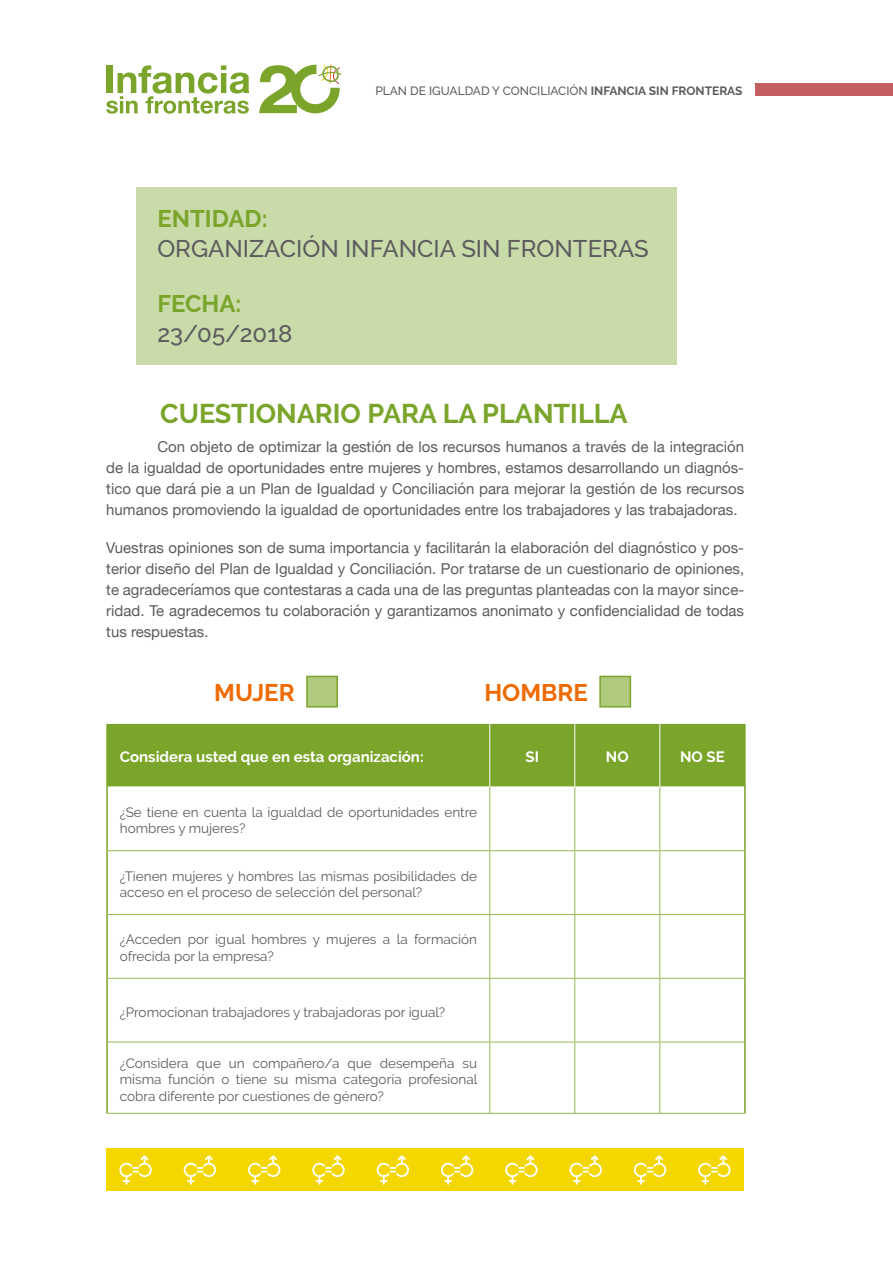
<style>
.page{position:relative;width:893px;height:1263px;background:#fff}
.page>*{position:absolute;margin:0;border:0;box-sizing:border-box;transform-origin:0 0}
.t1{font:700 27px "Raleway";color:#7aa52a}
.t2{font:500 24px "Raleway";color:#5c5b5f}
.t3{font:700 24px "Raleway";color:#7aa52a}
.t4{font:700 24px "Raleway";color:#ed6b00}
.t5{font:15px/21px "Helvetica Neue";color:#5c5b5f;text-align:justify}
.t6{font:700 15px "Raleway";color:#fff}
.t7{font:13.5px/16.5px "Raleway";color:#5c5b5f}
.t8{font:500 12px "Raleway";color:#5c5b5f}
.s1{font-weight:700}
</style>
<div class="page">
<div style="left:756px;top:83px;width:137px;height:13px;background:#c35e62"></div>
<svg style="left:106px;top:65px;width:143px;height:49px"></svg>
<svg style="left:259px;top:64px;width:82px;height:49px"></svg>
<div style="left:106px;top:1148px;width:638px;height:43px;background:#f4d600"></div>
<svg style="left:119px;top:1155px;width:33px;height:30px"></svg>
<svg style="left:184px;top:1155px;width:32px;height:30px"></svg>
<svg style="left:248px;top:1155px;width:32px;height:30px"></svg>
<svg style="left:312px;top:1155px;width:33px;height:30px"></svg>
<svg style="left:377px;top:1155px;width:32px;height:30px"></svg>
<svg style="left:441px;top:1155px;width:32px;height:30px"></svg>
<svg style="left:505px;top:1155px;width:33px;height:30px"></svg>
<svg style="left:569px;top:1155px;width:33px;height:30px"></svg>
<svg style="left:634px;top:1155px;width:32px;height:30px"></svg>
<svg style="left:698px;top:1155px;width:32px;height:30px"></svg>
<div style="left:136px;top:187px;width:540px;height:93px;background:#cadbaa"></div>
<div style="left:136px;top:273px;width:540px;height:92px;background:#cadbaa"></div>
<div style="left:306px;top:676px;width:32px;height:31px;background:#afc97f;border:2px solid #7aa52a"></div>
<div style="left:599px;top:676px;width:32px;height:31px;background:#afc97f;border:2px solid #7aa52a"></div>
<div style="left:108px;top:724px;width:636px;height:62px;background:#7aa52a"></div>
<hr style="left:489px;top:724px;width:1px;height:62px;background:#fff">
<hr style="left:574px;top:724px;width:1px;height:62px;background:#fff">
<hr style="left:659px;top:724px;width:1px;height:62px;background:#fff">
<hr style="left:106px;top:787px;width:2px;height:64px;background:#7aa52a">
<hr style="left:744px;top:787px;width:2px;height:64px;background:#7aa52a">
<hr style="left:106px;top:851px;width:2px;height:63px;background:#7aa52a">
<hr style="left:744px;top:851px;width:2px;height:63px;background:#7aa52a">
<hr style="left:106px;top:914px;width:2px;height:64px;background:#7aa52a">
<hr style="left:744px;top:914px;width:2px;height:64px;background:#7aa52a">
<hr style="left:106px;top:978px;width:2px;height:64px;background:#7aa52a">
<hr style="left:744px;top:978px;width:2px;height:64px;background:#7aa52a">
<hr style="left:106px;top:1042px;width:2px;height:71px;background:#7aa52a">
<hr style="left:744px;top:1042px;width:2px;height:71px;background:#7aa52a">
<hr style="left:489px;top:787px;width:1px;height:63px;background:#95b754">
<hr style="left:574px;top:787px;width:1px;height:63px;background:#95b754">
<hr style="left:659px;top:787px;width:1px;height:63px;background:#95b754">
<hr style="left:108px;top:850px;width:382px;height:1px;background:#95b754">
<hr style="left:490px;top:850px;width:85px;height:1px;background:#95b754">
<hr style="left:489px;top:851px;width:1px;height:63px;background:#95b754">
<hr style="left:575px;top:850px;width:85px;height:1px;background:#95b754">
<hr style="left:574px;top:851px;width:1px;height:63px;background:#95b754">
<hr style="left:660px;top:850px;width:84px;height:1px;background:#95b754">
<hr style="left:659px;top:851px;width:1px;height:63px;background:#95b754">
<hr style="left:108px;top:914px;width:382px;height:1px;background:#95b754">
<hr style="left:490px;top:914px;width:85px;height:1px;background:#95b754">
<hr style="left:489px;top:915px;width:1px;height:63px;background:#95b754">
<hr style="left:575px;top:914px;width:85px;height:1px;background:#95b754">
<hr style="left:574px;top:915px;width:1px;height:63px;background:#95b754">
<hr style="left:660px;top:914px;width:84px;height:1px;background:#95b754">
<hr style="left:659px;top:915px;width:1px;height:63px;background:#95b754">
<hr style="left:108px;top:978px;width:382px;height:1px;background:#95b754">
<hr style="left:490px;top:978px;width:85px;height:1px;background:#95b754">
<hr style="left:489px;top:979px;width:1px;height:63px;background:#95b754">
<hr style="left:575px;top:978px;width:85px;height:1px;background:#95b754">
<hr style="left:574px;top:979px;width:1px;height:63px;background:#95b754">
<hr style="left:660px;top:978px;width:84px;height:1px;background:#95b754">
<hr style="left:659px;top:979px;width:1px;height:63px;background:#95b754">
<hr style="left:108px;top:1042px;width:382px;height:1px;background:#95b754">
<hr style="left:490px;top:1042px;width:85px;height:1px;background:#95b754">
<hr style="left:489px;top:1042px;width:1px;height:71px;background:#95b754">
<hr style="left:575px;top:1042px;width:85px;height:1px;background:#95b754">
<hr style="left:574px;top:1042px;width:1px;height:71px;background:#95b754">
<hr style="left:660px;top:1042px;width:84px;height:1px;background:#95b754">
<hr style="left:659px;top:1042px;width:1px;height:71px;background:#95b754">
<hr style="left:106px;top:1113px;width:384px;height:1px;background:#95b754">
<hr style="left:490px;top:1113px;width:85px;height:1px;background:#95b754">
<hr style="left:575px;top:1113px;width:85px;height:1px;background:#95b754">
<hr style="left:660px;top:1113px;width:86px;height:1px;background:#95b754">
<hr style="left:744px;top:724px;width:2px;height:63px;background:#7aa52a">
<hr style="left:106px;top:724px;width:2px;height:63px;background:#7aa52a">
<p class="t8" style="left:375px;top:84px;width:369px">PLAN DE IGUALDAD Y CONCILIACIÓN <span class="s1">INFANCIA SIN FRONTERAS</span></p>
<h2 class="t3" style="left:157px;top:205px;width:112px">ENTIDAD:</h2>
<h2 class="t2" style="left:157px;top:235px;width:493px">ORGANIZACIÓN INFANCIA SIN FRONTERAS</h2>
<h2 class="t3" style="left:157px;top:290px;width:86px">FECHA:</h2>
<h2 class="t2" style="left:157px;top:320px;width:137px">23/05/2018</h2>
<h1 class="t1" style="left:160px;top:398px;width:469px">CUESTIONARIO PARA LA PLANTILLA</h1>
<p class="t5" style="left:106px;top:437px;width:639px;text-indent:51px">Con objeto de optimizar la gestión de los recursos humanos a través de la integración de la igualdad de oportunidades entre mujeres y hombres, estamos desarrollando un diagnós&shy;tico que dará pie a un Plan de Igualdad y Conciliación para mejorar la gestión de los recursos humanos promoviendo la igualdad de oportunidades entre los trabajadores y las trabajadoras.</p>
<p class="t5" style="left:106px;top:538px;width:639px">Vuestras opiniones son de suma importancia y facilitarán la elaboración del diagnóstico y pos&shy;terior diseño del Plan de Igualdad y Conciliación. Por tratarse de un cuestionario de opiniones, te agradeceríamos que contestaras a cada una de las preguntas planteadas con la mayor since&shy;ridad. Te agradecemos tu colaboración y garantizamos anonimato y confidencialidad de todas tus respuestas.</p>
<h2 class="t4" style="left:214px;top:679px;width:82px">MUJER</h2>
<h2 class="t4" style="left:484px;top:679px;width:105px">HOMBRE</h2>
<p class="t6" style="left:120px;top:748px;width:305px">Considera usted que en esta organización:</p>
<p class="t6" style="left:526px;top:748px;width:15px">SI</p>
<p class="t6" style="left:606px;top:748px;width:24px">NO</p>
<p class="t6" style="left:680px;top:748px;width:46px">NO SE</p>
<p class="t7" style="left:120px;top:804px;width:359px">¿Se tiene en cuenta la igualdad de oportunidades entre hombres y mujeres?</p>
<p class="t7" style="left:120px;top:868px;width:359px">¿Tienen mujeres y hombres las mismas posibilidades de acceso en el proceso de selección del personal?</p>
<p class="t7" style="left:120px;top:931px;width:359px">¿Acceden por igual hombres y mujeres a la formación ofrecida por la empresa?</p>
<p class="t7" style="left:120px;top:1003px;width:327px">¿Promocionan trabajadores y trabajadoras por igual?</p>
<p class="t7" style="left:120px;top:1054px;width:359px;text-align:justify">¿Considera que un compañero/a que desempeña su misma función o tiene su misma categoría profesional cobra diferente por cuestiones de género?</p>
</div>
